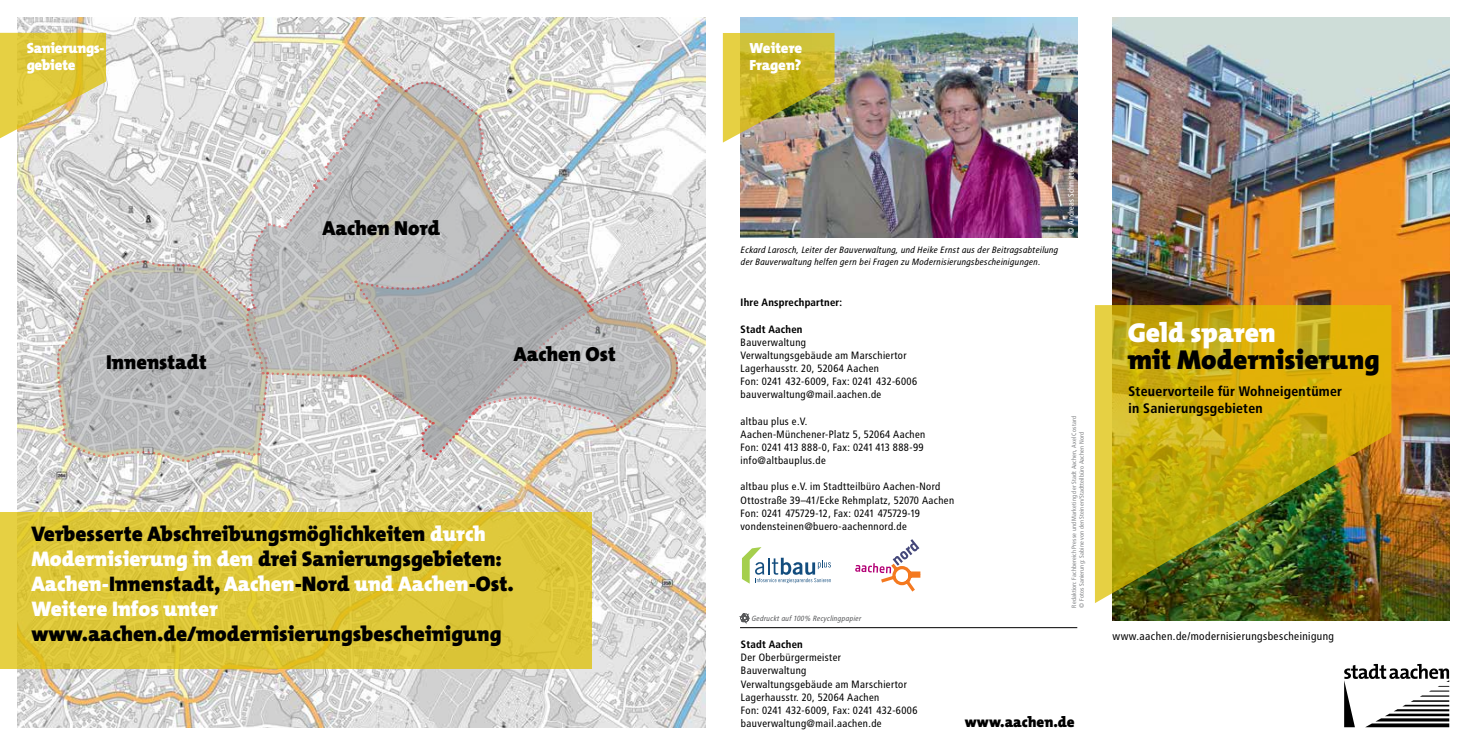
<style>
.page{position:relative;width:1467px;height:745px;background:#fff}
.page>*{position:absolute;margin:0;border:0;box-sizing:border-box;transform-origin:0 0}
.t1{font:900 27.5px "The Mix";color:#000}
.t2{font:900 27.5px "The Mix";color:#fff}
.t3{font:900 21.25px/25px "The Mix";color:#000}
.t4{font:900 20.38px "The Mix";color:#000}
.t5{font:900 15px "The Mix";color:#000}
.t6{font:900 14.75px/17.5px "The Mix";letter-spacing:-.01em;color:#fff}
.t7{font:700 13.75px/16.2px "Transit";color:#000}
.t8{font:11.25px "Transit";color:#000}
.t9{font:10.62px/13.1px "Transit";color:#000}
.t10{font:700 10.62px "Transit";color:#000}
.t11{font:italic 9.12px/11.2px "Transit";color:#000}
.t12{font:8.12px "Transit";letter-spacing:-.015em;color:#fff}
.t13{font:italic 7.5px "Transit";color:#58595b}
.t14{font:6.25px/7.5px "Transit";letter-spacing:-.015em;color:#808285}
.s1{color:#fff}
</style>
<div class="page">
<img style="left:18px;top:18px;width:687px;height:708px">
<img style="left:1113px;top:18px;width:336px;height:602px">
<svg style="left:1344px;top:663px;width:105px;height:63px"></svg>
<img style="left:1095px;top:305px;width:296px;height:297px">
<img style="left:741px;top:18px;width:336px;height:219px">
<hr style="left:740px;top:627px;width:337px;height:1px;background:#000">
<svg style="left:740px;top:613px;width:9px;height:10px"></svg>
<img style="left:723px;top:33px;width:112px;height:109px">
<div style="left:0;top:511px;width:592px;height:157px;background:#ddc739"></div>
<svg style="left:0;top:33px;width:680px;height:430px"></svg>
<svg style="left:742px;top:547px;width:89px;height:36px"></svg>
<svg style="left:855px;top:539px;width:66px;height:53px"></svg>
<h3 class="t6" style="left:27px;top:38px;width:79px">Sanierungs&shy;gebiete</h3>
<h3 class="t6" style="left:749px;top:39px;width:54px">Weitere<br>Fragen?</h3>
<h3 class="t4" style="left:106px;top:344px;width:102px">Innenstadt</h3>
<h3 class="t4" style="left:322px;top:211px;width:119px">Aachen Nord</h3>
<h3 class="t4" style="left:514px;top:337px;width:104px">Aachen Ost</h3>
<h2 class="t3" style="left:31px;top:521px;width:484px">Verbesserte Abschreibungsmöglichkeiten <span class="s1">durch Modernisierung in den</span> drei Sanierungsgebieten:<br><span class="s1">Aachen-</span>Innenstadt, <span class="s1">Aachen</span>-Nord <span class="s1">und Aachen</span>-Ost.<br><span class="s1">Weitere Infos unter</span></h2>
<h2 class="t3" style="left:31px;top:621px;width:472px">www.aachen.de/modernisierungsbescheinigung</h2>
<p class="t11" style="left:741px;top:244px;width:319px">Eckard Larosch, Leiter der Bauverwaltung, und Heike Ernst aus der Beitragsabteilung der Bauverwaltung helfen gern bei Fragen zu Modernisierungsbescheinigungen.</p>
<p class="t12" style="left:1066px;top:234px;width:69px;rotate:-90deg">© Andreas Schmitter</p>
<p class="t10" style="left:741px;top:296px;width:103px">Ihre Ansprechpartner:</p>
<p class="t10" style="left:741px;top:322px;width:64px">Stadt Aachen</p>
<p class="t9" style="left:741px;top:335px;width:178px">Bauverwaltung<br>Verwaltungsgebäude am Marschiertor<br>Lagerhausstr. 20, 52064 Aachen<br>Fon: 0241 432-6009, Fax: 0241 432-6006 bauverwaltung@mail.aachen.de</p>
<p class="t9" style="left:741px;top:414px;width:187px">altbau plus e.V.<br>Aachen-Münchener-Platz 5, 52064 Aachen<br>Fon: 0241 413 888-0, Fax: 0241 413 888-99 info@altbauplus.de</p>
<p class="t9" style="left:741px;top:480px;width:215px">altbau plus e.V. im Stadtteilbüro Aachen-Nord Ottostraße 39–41/Ecke Rehmplatz, 52070 Aachen Fon: 0241 475729-12, Fax: 0241 475729-19 vondensteinen@buero-aachennord.de</p>
<p class="t13" style="left:751px;top:613px;width:111px">Gedruckt auf 100% Recyclingpapier</p>
<p class="t14" style="left:1070px;top:607px;width:193px;rotate:-90deg">Redaktion: Fachbereich Presse und Marketing der Stadt Aachen, Axel Costard © Fotos Sanierung: Sabine von den Steinen/Stadtteilbüro Aachen Nord</p>
<p class="t10" style="left:741px;top:637px;width:64px">Stadt Aachen</p>
<p class="t9" style="left:741px;top:650px;width:178px">Der Oberbürgermeister<br>Bauverwaltung<br>Verwaltungsgebäude am Marschiertor<br>Lagerhausstr. 20, 52064 Aachen<br>Fon: 0241 432-6009, Fax: 0241 432-6006 bauverwaltung@mail.aachen.de</p>
<h3 class="t5" style="left:965px;top:708px;width:112px">www.aachen.de</h3>
<h1 class="t2" style="left:1128px;top:309px;width:150px">Geld sparen</h1>
<h1 class="t1" style="left:1128px;top:336px;width:254px">mit Modernisierung</h1>
<p class="t7" style="left:1128px;top:383px;width:215px">Steuervorteile für Wohneigentümer in Sanierungsgebieten</p>
<p class="t8" style="left:1113px;top:629px;width:223px">www.aachen.de/modernisierungsbescheinigung</p>
</div>
